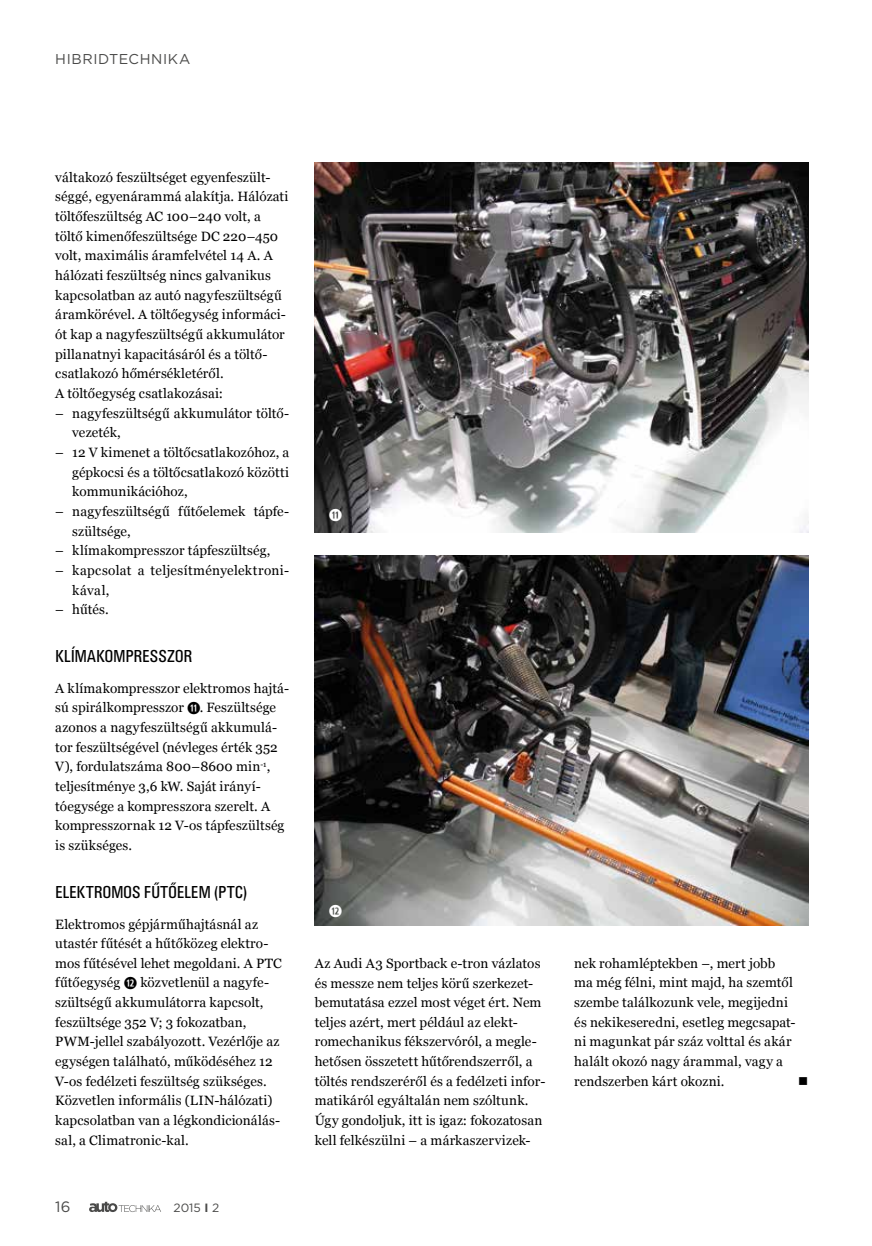
<style>
.page{position:relative;width:872px;height:1246px;background:#fff}
.page>*{position:absolute;margin:0;border:0;box-sizing:border-box;transform-origin:0 0}
.t1{font:18px "U001 Con";letter-spacing:.015em;color:#000}
.t2{font:16.5px "Combi Numerals Ltd";color:#fff}
.t3{font:15px "Gotham";color:#4a4a49}
.t4{font:14.25px "Gotham";letter-spacing:.045em;color:#4a4a49}
.t5{font:13.5px/19.6px "Georgia";letter-spacing:.01em;color:#000}
.t6{font:13.5px "Wingdings";color:#000}
.t7{font:12px "Gotham";color:#4a4a49}
.s1{font-family:"Combi Numerals Ltd";font-size:16.5px}
.s2{font-weight:700}
</style>
<div class="page">
<svg style="left:89px;top:1202px;width:72px;height:10px"></svg>
<img style="left:315px;top:162px;width:493px;height:370px">
<img style="left:315px;top:555px;width:493px;height:370px">
<p class="t4" style="left:55px;top:50px;width:137px">HIBRIDTECHNIKA</p>
<p class="t5" style="left:55px;top:167px;width:235px">váltakozó feszültséget egyenfeszült&shy;séggé, egyenárammá alakítja. Hálózati töltőfeszültség AC 100–240 volt, a töltő kimenőfeszültsége DC 220–450 volt, maximális áramfelvétel 14 A. A hálózati feszültség nincs galvanikus kapcsolatban az autó nagyfeszültségű áramkörével. A töltőegység informáci&shy;ót kap a nagyfeszültségű akkumulátor pillanatnyi kapacitásáról és a töltő&shy;csatlakozó hőmérsékletéről.<br>A töltőegység csatlakozásai:</p>
<p class="t5" style="left:72px;top:403px;width:218px;text-indent:-17px">– nagyfeszültségű akkumulátor töltő&shy;vezeték,</p>
<p class="t5" style="left:72px;top:442px;width:218px;text-align:justify;text-indent:-17px">– 12 V kimenet a töltőcsatlakozóhoz, a gépkocsi és a töltőcsatlakozó közötti kommunikációhoz,</p>
<p class="t5" style="left:72px;top:501px;width:218px;text-indent:-17px">– nagyfeszültségű fűtőelemek tápfe&shy;szültsége,</p>
<p class="t5" style="left:55px;top:540px;width:217px">– klímakompresszor tápfeszültség,</p>
<p class="t5" style="left:72px;top:560px;width:218px;text-indent:-17px">– kapcsolat a teljesítményelektroni&shy;kával,</p>
<p class="t5" style="left:55px;top:599px;width:55px">– hűtés.</p>
<h1 class="t1" style="left:55px;top:646px;width:138px">KLÍMAKOMPRESSZOR</h1>
<p class="t5" style="left:55px;top:678px;width:235px">A klímakompresszor elektromos hajtá&shy;sú spirálkompresszor <span class="s1">⓫</span>. Feszültsége azonos a nagyfeszültségű akkumulá&shy;tor feszültségével (névleges érték 352<br>V), fordulatszáma 800–8600 min<sup>-1</sup>, teljesítménye 3,6 kW. Saját irányí&shy;tóegysége a kompresszora szerelt. A kompresszornak 12 V-os tápfeszültség is szükséges.</p>
<h1 class="t1" style="left:55px;top:882px;width:193px">ELEKTROMOS FŰTŐELEM (PTC)</h1>
<p class="t5" style="left:55px;top:913px;width:228px">Elektromos gépjárműhajtásnál az utastér fűtését a hűtőközeg elektro&shy;mos fűtésével lehet megoldani. A PTC fűtőegység <span class="s1">⓬</span> közvetlenül a nagyfe&shy;szültségű akkumulátorra kapcsolt, feszültsége 352 V; 3 fokozatban, PWM-jellel szabályozott. Vezérlője az egységen található, működéséhez 12<br>V-os fedélzeti feszültség szükséges.<br>Közvetlen informális (LIN-hálózati) kapcsolatban van a légkondicionálás&shy;sal, a Climatronic-kal.</p>
<p class="t3" style="left:55px;top:1197px;width:17px">16</p>
<p class="t7" style="left:173px;top:1200px;width:47px">2015 <span class="s2">I</span> 2</p>
<p class="t2" style="left:329px;top:506px;width:15px">⓫</p>
<p class="t2" style="left:329px;top:901px;width:15px">⓬</p>
<p class="t5" style="left:315px;top:953px;width:232px">Az Audi A3 Sportback e-tron vázlatos és messze nem teljes körű szerkezet&shy;bemutatása ezzel most véget ért. Nem teljes azért, mert például az elekt&shy;romechanikus fékszervóról, a megle&shy;hetősen összetett hűtőrendszerről, a töltés rendszeréről és a fedélzeti infor&shy;matikáról egyáltalán nem szóltunk.<br>Úgy gondoljuk, itt is igaz: fokozatosan kell felkészülni – a márkaszervizek-</p>
<p class="t5" style="left:574px;top:953px;width:223px">nek rohamléptekben –, mert jobb ma még félni, mint majd, ha szemtől szembe találkozunk vele, megijedni és nekikeseredni, esetleg megcsapat&shy;ni magunkat pár száz volttal és akár halált okozó nagy árammal, vagy a rendszerben kárt okozni.</p>
<p class="t6" style="left:798px;top:1073px;width:12px">■</p>
</div>
